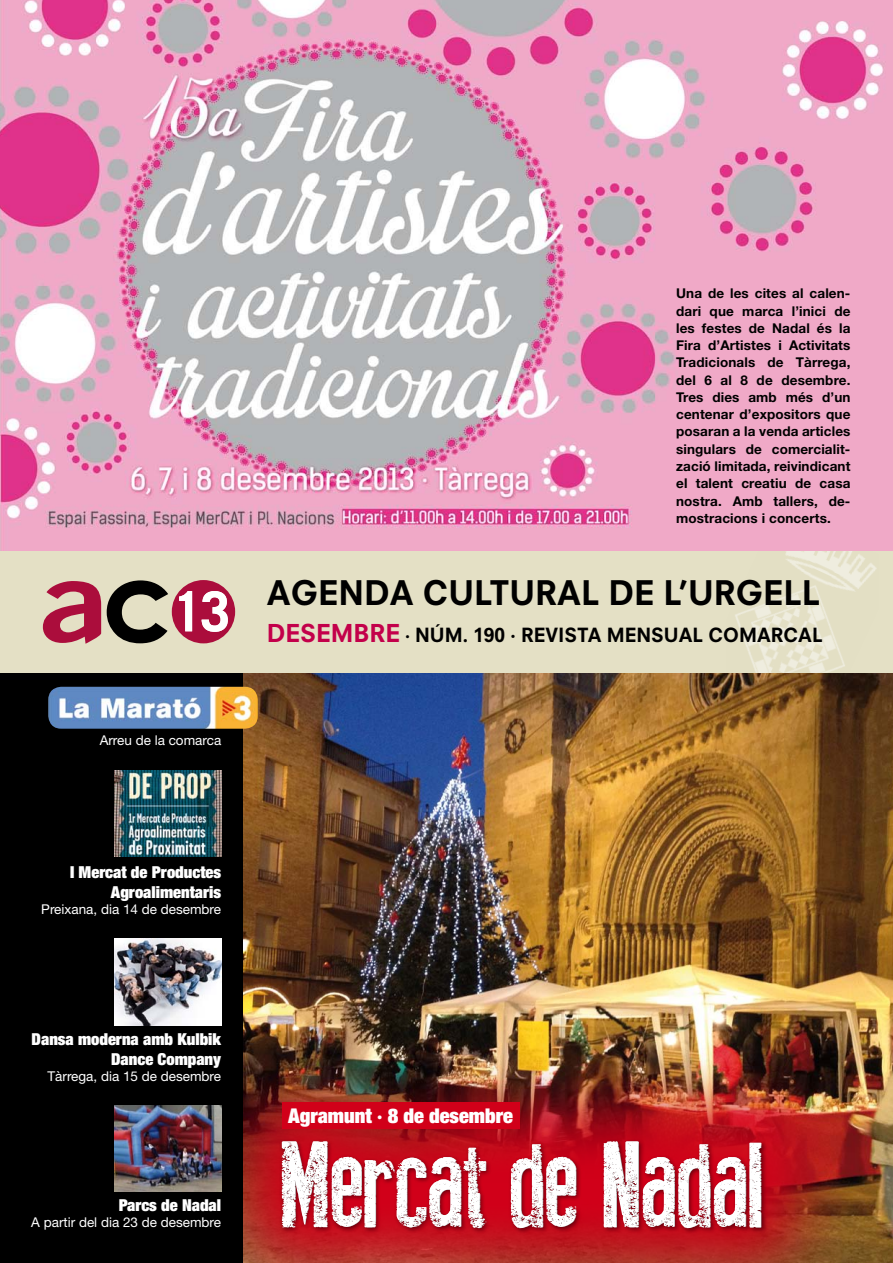
<style>
.page{position:relative;width:893px;height:1263px;background:#fff}
.page>*{position:absolute;margin:0;border:0;box-sizing:border-box;transform-origin:0 0}
.t1{font:120.75px "New Press Eroded";letter-spacing:-.02em;color:#fff}
.t2{font:800 33px "Neuzeit S";color:#000}
.t3{font:900 expanded 20.4px "Helvetica Neue";color:#fff}
.t4{font:800 19.05px "Neuzeit S";color:#000}
.t5{font:900 expanded 16.5px/19.8px "Helvetica Neue";color:#fff;text-align:right}
.t6{font:700 13.5px/17.2px "Helvetica Neue";letter-spacing:.01em;color:#000;text-align:justify}
.t7{font:13.5px "Helvetica Neue";color:#fff}
.s1{font-size:24px;color:#c3004a}
.s2{font-size:18px}
</style>
<div class="page">
<img style="left:242px;top:672px;width:651px;height:591px">
<img style="left:242px;top:1048px;width:613px;height:215px">
<div style="left:279px;top:1138px;width:488px;height:96px;background:#000;opacity:.5"></div>
<img style="left:0;top:0;width:893px;height:551px">
<div style="left:0;top:665px;width:242px;height:598px;background:#000"></div>
<img style="left:114px;top:1105px;width:107px;height:87px">
<img style="left:114px;top:770px;width:107px;height:87px">
<img style="left:114px;top:939px;width:107px;height:86px">
<div style="left:0;top:551px;width:893px;height:121px;background:#e4e0c5"></div>
<img style="left:735px;top:551px;width:142px;height:121px">
<div style="left:172px;top:580px;width:63px;height:63px;background:#ab0d3c;border-radius:50%"></div>
<svg style="left:179px;top:591px;width:49px;height:41px"></svg>
<svg style="left:107px;top:580px;width:61px;height:63px"></svg>
<svg style="left:43px;top:581px;width:58px;height:63px"></svg>
<img style="left:48px;top:687px;width:210px;height:42px">
<div style="left:282px;top:1102px;width:237px;height:26px;background:#d10019"></div>
<p class="t7" style="left:100px;top:732px;width:123px">Arreu de la comarca</p>
<p class="t6" style="left:676px;top:285px;width:176px">Una de les cites al calen&shy;dari que marca l’inici de les festes de Nadal és la Fira d’Artistes i Activitats Tradicionals de Tàrrega, del 6 al 8 de desembre.<br>Tres dies amb més d’un centenar d’expositors que posaran a la venda articles singulars de comercialit&shy;zació limitada, reivindicant el talent creatiu de casa nostra. Amb tallers, de&shy;mostracions i concerts.</p>
<h2 class="t2" style="left:267px;top:572px;width:555px">AGENDA CULTURAL DE L’URGELL</h2>
<h3 class="t4" style="left:267px;top:624px;width:557px"><span class="s1">DESEMBRE</span> <span class="s2">·</span> NÚM. 190 · REVISTA MENSUAL COMARCAL</h3>
<p class="t5" style="left:70px;top:862px;width:153px">I Mercat de Productes<br>Agroalimentaris</p>
<p class="t7" style="left:41px;top:901px;width:181px">Preixana, dia 14 de desembre</p>
<p class="t5" style="left:32px;top:1028px;width:191px">Dansa moderna amb Kulbik<br>Dance Company</p>
<p class="t7" style="left:48px;top:1068px;width:175px">Tàrrega, dia 15 de desembre</p>
<p class="t5" style="left:119px;top:1195px;width:104px">Parcs de Nadal</p>
<p class="t7" style="left:31px;top:1214px;width:191px">A partir del dia 23 de desembre</p>
<h3 class="t3" style="left:288px;top:1102px;width:226px">Agramunt · 8 de desembre</h3>
<h1 class="t1" style="left:277px;top:1122px;width:488px">Mercat de Nadal</h1>
</div>
